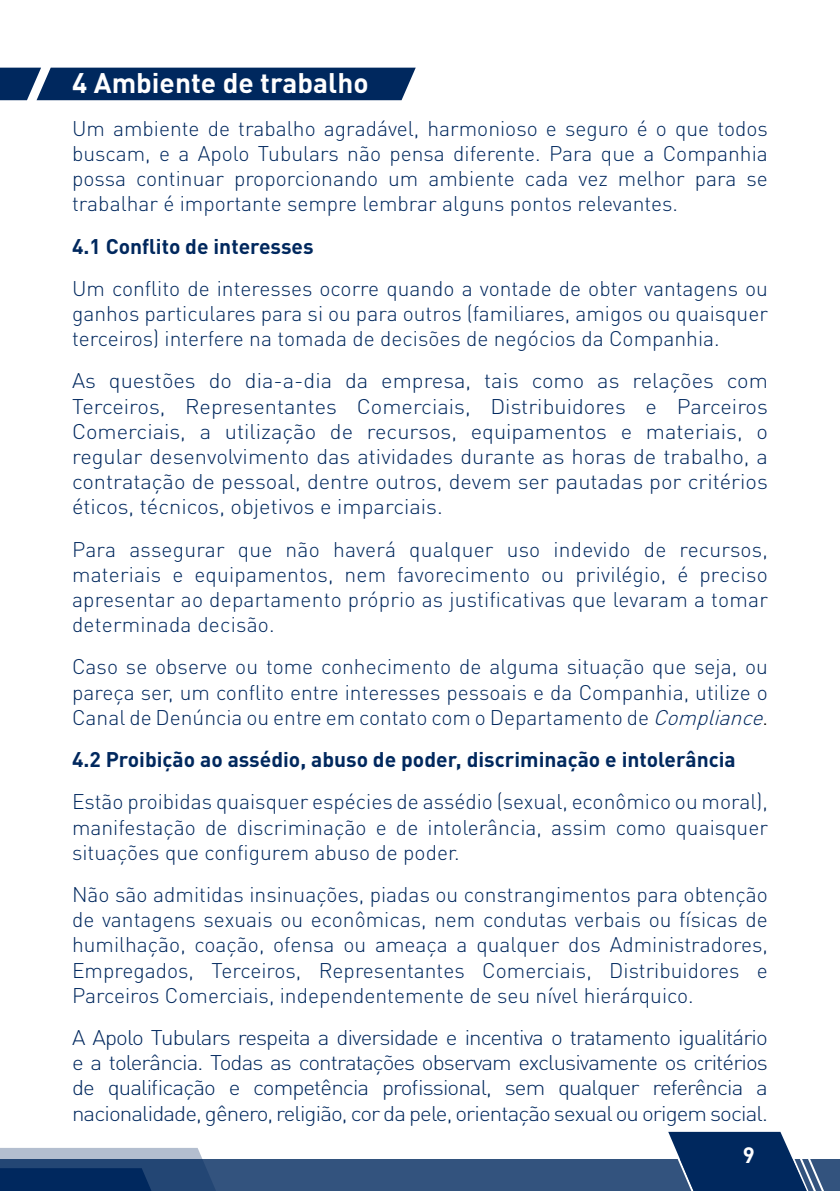
<style>
.page{position:relative;width:840px;height:1191px;background:#fff}
.page>*{position:absolute;margin:0;border:0;box-sizing:border-box;transform-origin:0 0}
.t1{font:700 28px "DIN Pro";color:#fff}
.t2{font:700 22px "DIN Pro";color:#fff}
.t3{font:300 21px/25.2px "DIN Pro";color:#00285e;text-align:justify}
.t4{font:300 21px/25.2px "DIN Pro";color:#00285e;text-align:justify;scale:1.04 1}
.t5{font:300 21px/25.2px "DIN Pro";color:#00285e;text-align:justify;scale:1.06 1}
.t6{font:700 21px "DIN Pro";color:#00285e}
.s1{font-style:italic}
.s2{color:#000}
</style>
<div class="page">
<div style="left:0;top:1159px;width:839px;height:32px;background:#33537e"></div>
<svg style="left:0;top:1148px;width:216px;height:43px"></svg>
<svg style="left:668px;top:1131px;width:156px;height:60px"></svg>
<div style="left:0;top:68px;width:415px;height:32px;background:#00285e"></div>
<h1 class="t1" style="left:72px;top:64px;width:298px">4 Ambiente de trabalho</h1>
<p class="t3" style="left:72px;top:115px;width:697px">Um ambiente de trabalho agradável, harmonioso e seguro é o que todos buscam, e a Apolo Tubulars não pensa diferente. Para que a Companhia possa continuar proporcionando um ambiente cada vez melhor para se trabalhar é importante sempre lembrar alguns pontos relevantes.</p>
<p class="t6" style="left:72px;top:232px;width:243px">4.1 Conflito de interesses</p>
<p class="t3" style="left:72px;top:275px;width:697px">Um conflito de interesses ocorre quando a vontade de obter vantagens ou ganhos particulares para si ou para outros (familiares, amigos ou quaisquer terceiros) interfere na tomada de decisões de negócios da Companhia.</p>
<p class="t4" style="left:72px;top:367px;width:670px">As questões do dia-a-dia da empresa, tais como as relações com Terceiros, Representantes Comerciais, Distribuidores e Parceiros Comerciais, a utilização de recursos, equipamentos e materiais, o regular desenvolvimento das atividades durante as horas de trabalho, a contratação de pessoal, dentre outros, devem ser pautadas por critérios éticos, técnicos, objetivos e imparciais.</p>
<p class="t3" style="left:72px;top:535px;width:697px">Para assegurar que não haverá qualquer uso indevido de recursos, materiais e equipamentos, nem favorecimento ou privilégio, é preciso apresentar ao departamento próprio as justificativas que levaram a tomar determinada decisão.</p>
<p class="t3" style="left:72px;top:653px;width:698px">Caso se observe ou tome conhecimento de alguma situação que seja, ou pareça ser, um conflito entre interesses pessoais e da Companhia, utilize o Canal de Denúncia ou entre em contato com o Departamento de <span class="s1">Compliance</span><span class="s2">.</span></p>
<p class="t6" style="left:72px;top:745px;width:664px">4.2 Proibição ao assédio, abuso de poder, discriminação e intolerância</p>
<p class="t3" style="left:72px;top:788px;width:697px">Estão proibidas quaisquer espécies de assédio (sexual, econômico ou moral), manifestação de discriminação e de intolerância, assim como quaisquer situações que configurem abuso de poder.</p>
<p class="t3" style="left:72px;top:881px;width:697px">Não são admitidas insinuações, piadas ou constrangimentos para obtenção de vantagens sexuais ou econômicas, nem condutas verbais ou físicas de humilhação, coação, ofensa ou ameaça a qualquer dos Administradores, Empregados, Terceiros, Representantes Comerciais, Distribuidores e Parceiros Comerciais, independentemente de seu nível hierárquico.</p>
<p class="t5" style="left:72px;top:1024px;width:657px">A Apolo Tubulars respeita a diversidade e incentiva o tratamento igualitário e a tolerância. Todas as contratações observam exclusivamente os critérios de qualificação e competência profissional, sem qualquer referência a nacionalidade, gênero, religião, cor da pele, orientação sexual ou origem social.</p>
<p class="t2" style="left:742px;top:1140px;width:13px">9</p>
</div>
